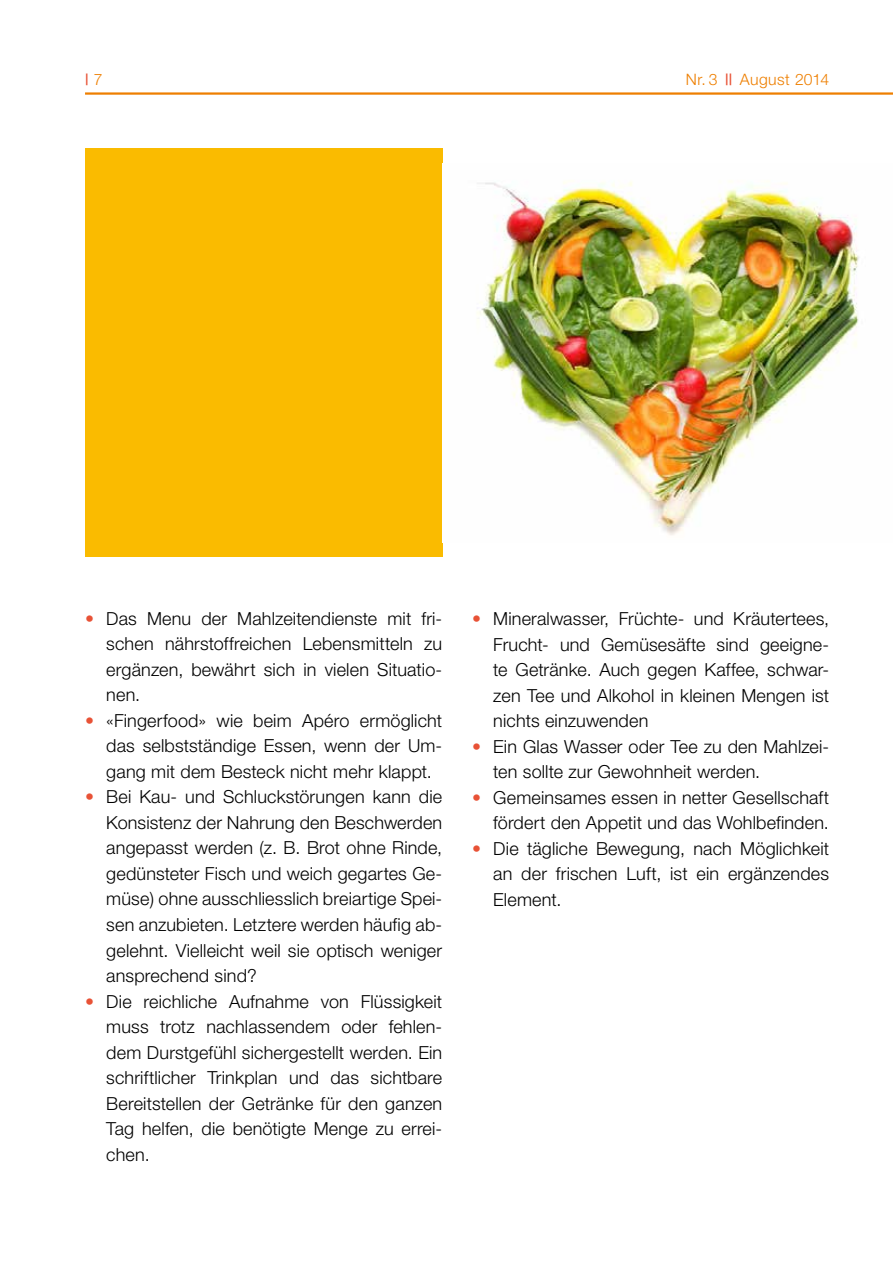
<style>
.page{position:relative;width:893px;height:1263px;background:#fff}
.page>*{position:absolute;margin:0;border:0;box-sizing:border-box;transform-origin:0 0}
.t1{font:300 18px/25.5px "Helvetica Neue";letter-spacing:.01em;color:#000;text-align:justify}
.t2{font:300 15.75px "Helvetica Neue";letter-spacing:.025em;color:#ee7f00}
.t3{font:500 condensed 15.75px "Helvetica Neue";color:#e85236}
.s1{font-weight:300;font-stretch:normal;color:#ee7f00}
.s2{font-weight:500;font-stretch:condensed;color:#e85236}
.s3{font-weight:400;font-stretch:condensed;color:#e85236}
</style>
<div class="page">
<hr style="left:85px;top:92px;width:808px;height:3px;background:#ee7f00">
<div style="left:85px;top:149px;width:357px;height:408px;background:#fabb00"></div>
<img style="left:477px;top:181px;width:382px;height:355px">
<p class="t3" style="left:85px;top:70px;width:19px">| <span class="s1">7</span></p>
<p class="t2" style="left:686px;top:70px;width:145px">Nr. 3 <span class="s2">||</span> August 2014</p>
<p class="t1" style="left:106px;top:605px;width:337px;text-indent:-21px"><span class="s3">•</span> Das Menu der Mahlzeitendienste mit fri&shy;schen nährstoffreichen Lebensmitteln zu ergänzen, bewährt sich in vielen Situatio&shy;nen.</p>
<p class="t1" style="left:106px;top:707px;width:337px;text-indent:-21px"><span class="s3">•</span> «Fingerfood» wie beim Apéro ermöglicht das selbstständige Essen, wenn der Um&shy;gang mit dem Besteck nicht mehr klappt.</p>
<p class="t1" style="left:106px;top:784px;width:337px;text-indent:-21px"><span class="s3">•</span> Bei Kau- und Schluckstörungen kann die Konsistenz der Nahrung den Beschwerden angepasst werden (z. B. Brot ohne Rinde, gedünsteter Fisch und weich gegartes Ge&shy;müse) ohne ausschliesslich breiartige Spei&shy;sen anzubieten. Letztere werden häufig ab&shy;gelehnt. Vielleicht weil sie optisch weniger ansprechend sind?</p>
<p class="t1" style="left:106px;top:988px;width:337px;text-indent:-21px"><span class="s3">•</span> Die reichliche Aufnahme von Flüssigkeit muss trotz nachlassendem oder fehlen&shy;dem Durstgefühl sichergestellt werden. Ein schriftlicher Trinkplan und das sichtbare Bereitstellen der Getränke für den ganzen Tag helfen, die benötigte Menge zu errei&shy;chen.</p>
<p class="t1" style="left:493px;top:605px;width:337px;text-indent:-21px"><span class="s3">•</span> Mineralwasser, Früchte- und Kräutertees, Frucht- und Gemüsesäfte sind geeigne&shy;te Getränke. Auch gegen Kaffee, schwar&shy;zen Tee und Alkohol in kleinen Mengen ist nichts einzuwenden</p>
<p class="t1" style="left:493px;top:733px;width:337px;text-indent:-21px"><span class="s3">•</span> Ein Glas Wasser oder Tee zu den Mahlzei&shy;ten sollte zur Gewohnheit werden.</p>
<p class="t1" style="left:472px;top:784px;width:359px;text-align:right"><span class="s3">•</span> Gemeinsames essen in netter Gesellschaft fördert den Appetit und das Wohlbefinden.</p>
<p class="t1" style="left:493px;top:835px;width:337px;text-indent:-21px"><span class="s3">•</span> Die tägliche Bewegung, nach Möglichkeit an der frischen Luft, ist ein ergänzendes Element.</p>
</div>
